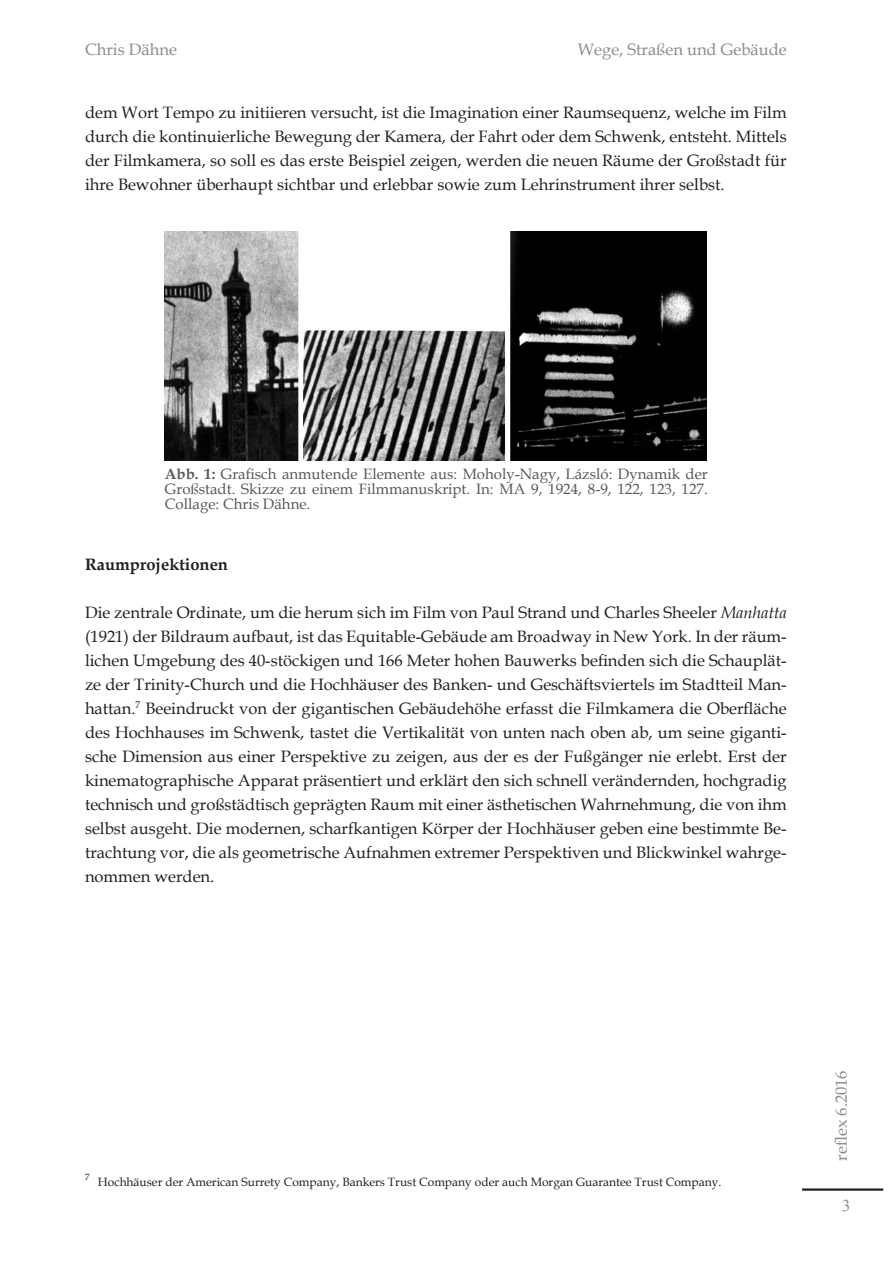
<style>
.page{position:relative;width:893px;height:1263px;background:#fff}
.page>*{position:absolute;margin:0;border:0;box-sizing:border-box;transform-origin:0 0}
.Text{font:16.5px/24px "Book Antiqua";color:#231f20;text-align:justify}
.t1{font:16.5px "Book Antiqua";color:#8a8c8f}
.Text-2{font:700 16.5px "Book Antiqua";color:#231f20}
.t2{font:16.5px "Times New Roman";color:#8a8c8f}
.Bildunterschrift{font:15px/15px "Book Antiqua";color:#57585a;text-align:justify}
.Fußnoten{font:12px "Book Antiqua";color:#231f20}
.Fußnoten-2{font:9px "Book Antiqua";color:#231f20}
.s1{font-weight:700}
.s2{font-style:italic}
</style>
<div class="page">
<hr style="left:802px;top:1188px;width:81px;height:3px;background:#231f20">
<img style="left:165px;top:232px;width:542px;height:228px">
<p class="t1" style="left:85px;top:38px;width:93px">Chris Dähne</p>
<p class="t1" style="left:578px;top:37px;width:210px">Wege, Straßen und Gebäude</p>
<p class="Text" style="left:85px;top:100px;width:703px">dem Wort Tempo zu initiieren versucht, ist die Imagination einer Raumsequenz, welche im Film durch die kontinuierliche Bewegung der Kamera, der Fahrt oder dem Schwenk, entsteht. Mittels der Filmkamera, so soll es das erste Beispiel zeigen, werden die neuen Räume der Großstadt für ihre Bewohner überhaupt sichtbar und erlebbar sowie zum Lehrinstrument ihrer selbst.</p>
<p class="Bildunterschrift" style="left:165px;top:466px;width:544px"><span class="s1">Abb. 1:</span> Grafisch anmutende Elemente aus: Moholy-Nagy, Lázsló: Dynamik der Großstadt. Skizze zu einem Filmmanuskript. In: MA 9, 1924, 8-9, 122, 123, 127.<br>Collage: Chris Dähne.</p>
<p class="Text-2" style="left:85px;top:553px;width:144px">Raumprojektionen</p>
<p class="Text" style="left:85px;top:600px;width:703px">Die zentrale Ordinate, um die herum sich im Film von Paul Strand und Charles Sheeler <span class="s2">Manhatta </span>(1921) der Bildraum aufbaut, ist das Equitable-Gebäude am Broadway in New York. In der räum&shy;lichen Umgebung des 40-stöckigen und 166 Meter hohen Bauwerks befinden sich die Schauplät&shy;ze der Trinity-Church und die Hochhäuser des Banken- und Geschäftsviertels im Stadtteil Man&shy;hattan.<sup>7</sup> Beeindruckt von der gigantischen Gebäudehöhe erfasst die Filmkamera die Oberfläche des Hochhauses im Schwenk, tastet die Vertikalität von unten nach oben ab, um seine giganti&shy;sche Dimension aus einer Perspektive zu zeigen, aus der es der Fußgänger nie erlebt. Erst der kinematographische Apparat präsentiert und erklärt den sich schnell verändernden, hochgradig technisch und großstädtisch geprägten Raum mit einer ästhetischen Wahrnehmung, die von ihm selbst ausgeht. Die modernen, scharfkantigen Körper der Hochhäuser geben eine bestimmte Be&shy;trachtung vor, die als geometrische Aufnahmen extremer Perspektiven und Blickwinkel wahrge&shy;nommen werden.</p>
<p class="Fußnoten-2" style="left:85px;top:1171px;width:6px">7</p>
<p class="Fußnoten" style="left:98px;top:1174px;width:625px">Hochhäuser der American Surrety Company, Bankers Trust Company oder auch Morgan Guarantee Trust Company.</p>
<p class="t1" style="left:830px;top:1161px;width:92px;rotate:-90deg">reflex 6.2016</p>
<p class="t2" style="left:842px;top:1194px;width:10px">3</p>
</div>
